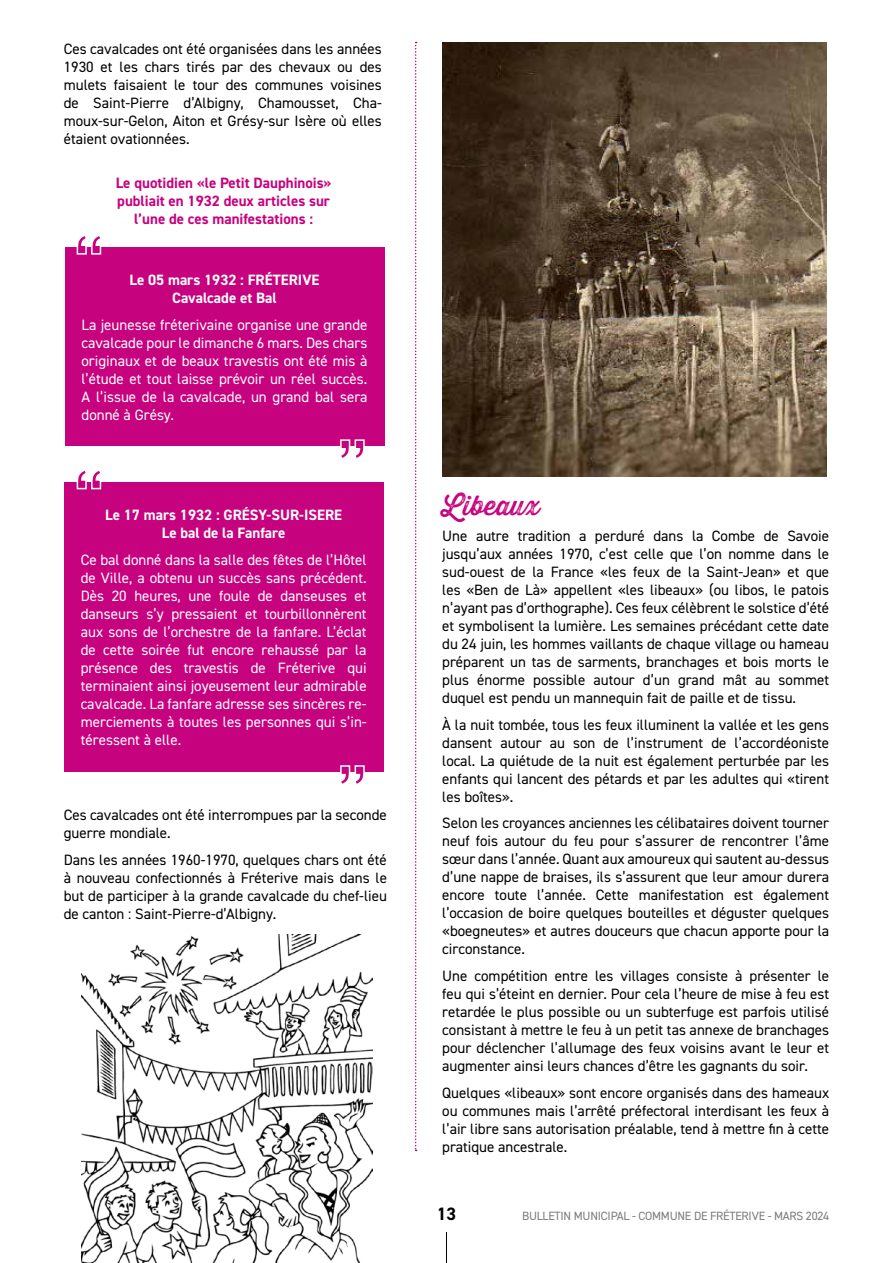
<style>
.page{position:relative;width:893px;height:1263px;background:#fff}
.page>*{position:absolute;margin:0;border:0;box-sizing:border-box;transform-origin:0 0}
.t1{font:27px "Thirsty Rough Reg Two";color:#c7027f}
.t2{font:700 18px "DIN2014";color:#000}
.t3{font:15px/18px "DIN2014";color:#000;text-align:justify}
.t4{font:15px/18px "DIN2014";color:#fff;text-align:justify}
.t5{font:700 15px/18px "DIN2014";color:#c7027f;text-align:center}
.t6{font:700 15px/18px "DIN2014";color:#fff;text-align:center}
.t7{font:12px "DIN2014";letter-spacing:-.02em;color:#7c7b7b}
</style>
<div class="page">
<hr style="left:446px;top:1232px;width:1px;height:31px;background:#000">
<img style="left:442px;top:43px;width:385px;height:434px">
<img style="left:81px;top:934px;width:291px;height:329px">
<svg style="left:415px;top:42px;width:2px;height:1109px"></svg>
<div style="left:64px;top:482px;width:320px;height:290px;background:#c7027f"></div>
<div style="left:65px;top:247px;width:319px;height:199px;background:#c7027f"></div>
<svg style="left:76px;top:236px;width:26px;height:19px"></svg>
<svg style="left:76px;top:471px;width:26px;height:19px"></svg>
<svg style="left:340px;top:439px;width:25px;height:19px"></svg>
<svg style="left:340px;top:765px;width:25px;height:19px"></svg>
<p class="t3" style="left:64px;top:40px;width:320px">Ces cavalcades ont été organisées dans les années 1930 et les chars tirés par des chevaux ou des mulets faisaient le tour des communes voisines de Saint-Pierre d’Albigny, Chamousset, Cha&shy;moux-sur-Gelon, Aiton et Grésy-sur Isère où elles étaient ovationnées.</p>
<p class="t5" style="left:116px;top:174px;width:217px">Le quotidien «le Petit Dauphinois» publiait en 1932 deux articles sur l’une de ces manifestations :</p>
<p class="t6" style="left:130px;top:271px;width:191px">Le 05 mars 1932 : FRÉTERIVE<br>Cavalcade et Bal</p>
<p class="t4" style="left:82px;top:315px;width:287px">La jeunesse fréterivaine organise une grande cavalcade pour le dimanche 6 mars. Des chars originaux et de beaux travestis ont été mis à l’étude et tout laisse prévoir un réel succès.<br>A l’issue de la cavalcade, un grand bal sera donné à Grésy.</p>
<p class="t6" style="left:105px;top:506px;width:238px">Le 17 mars 1932 : GRÉSY-SUR-ISERE<br>Le bal de la Fanfare</p>
<p class="t4" style="left:81px;top:550px;width:287px">Ce bal donné dans la salle des fêtes de l’Hôtel de Ville, a obtenu un succès sans précédent.<br>Dès 20 heures, une foule de danseuses et danseurs s’y pressaient et tourbillonnèrent aux sons de l’orchestre de la fanfare. L’éclat de cette soirée fut encore rehaussé par la présence des travestis de Fréterive qui terminaient ainsi joyeusement leur admirable cavalcade. La fanfare adresse ses sincères re&shy;merciements à toutes les personnes qui s’in&shy;téressent à elle.</p>
<p class="t3" style="left:64px;top:806px;width:325px">Ces cavalcades ont été interrompues par la seconde guerre mondiale.</p>
<p class="t3" style="left:64px;top:850px;width:325px">Dans les années 1960-1970, quelques chars ont été à nouveau confectionnés à Fréterive mais dans le but de participer à la grande cavalcade du chef-lieu de canton : Saint-Pierre-d’Albigny.</p>
<h1 class="t1" style="left:442px;top:485px;width:99px">Libeaux</h1>
<p class="t3" style="left:442px;top:527px;width:388px">Une autre tradition a perduré dans la Combe de Savoie jusqu’aux années 1970, c’est celle que l’on nomme dans le sud-ouest de la France «les feux de la Saint-Jean» et que les «Ben de Là» appellent «les libeaux» (ou libos, le patois n’ayant pas d’orthographe). Ces feux célèbrent le solstice d’été et symbolisent la lumière. Les semaines précédant cette date du 24 juin, les hommes vaillants de chaque village ou hameau préparent un tas de sarments, branchages et bois morts le plus énorme possible autour d’un grand mât au sommet duquel est pendu un mannequin fait de paille et de tissu.</p>
<p class="t3" style="left:442px;top:715px;width:388px">À la nuit tombée, tous les feux illuminent la vallée et les gens dansent autour au son de l’instrument de l’accordéoniste local. La quiétude de la nuit est également perturbée par les enfants qui lancent des pétards et par les adultes qui «tirent les boîtes».</p>
<p class="t3" style="left:442px;top:814px;width:388px">Selon les croyances anciennes les célibataires doivent tourner neuf fois autour du feu pour s’assurer de rencontrer l’âme sœur dans l’année. Quant aux amoureux qui sautent au-dessus d’une nappe de braises, ils s’assurent que leur amour durera encore toute l’année. Cette manifestation est également l’occasion de boire quelques bouteilles et déguster quelques «boegneutes» et autres douceurs que chacun apporte pour la circonstance.</p>
<p class="t3" style="left:442px;top:966px;width:388px">Une compétition entre les villages consiste à présenter le feu qui s’éteint en dernier. Pour cela l’heure de mise à feu est retardée le plus possible ou un subterfuge est parfois utilisé consistant à mettre le feu à un petit tas annexe de branchages pour déclencher l’allumage des feux voisins avant le leur et augmenter ainsi leurs chances d’être les gagnants du soir.</p>
<p class="t3" style="left:442px;top:1083px;width:388px">Quelques «libeaux» sont encore organisés dans des hameaux ou communes mais l’arrêté préfectoral interdisant les feux à l’air libre sans autorisation préalable, tend à mettre fin à cette pratique ancestrale.</p>
<p class="t2" style="left:437px;top:1201px;width:21px">13</p>
<p class="t7" style="left:522px;top:1208px;width:309px">BULLETIN MUNICIPAL - COMMUNE DE FRÉTERIVE - MARS 2024</p>
</div>
